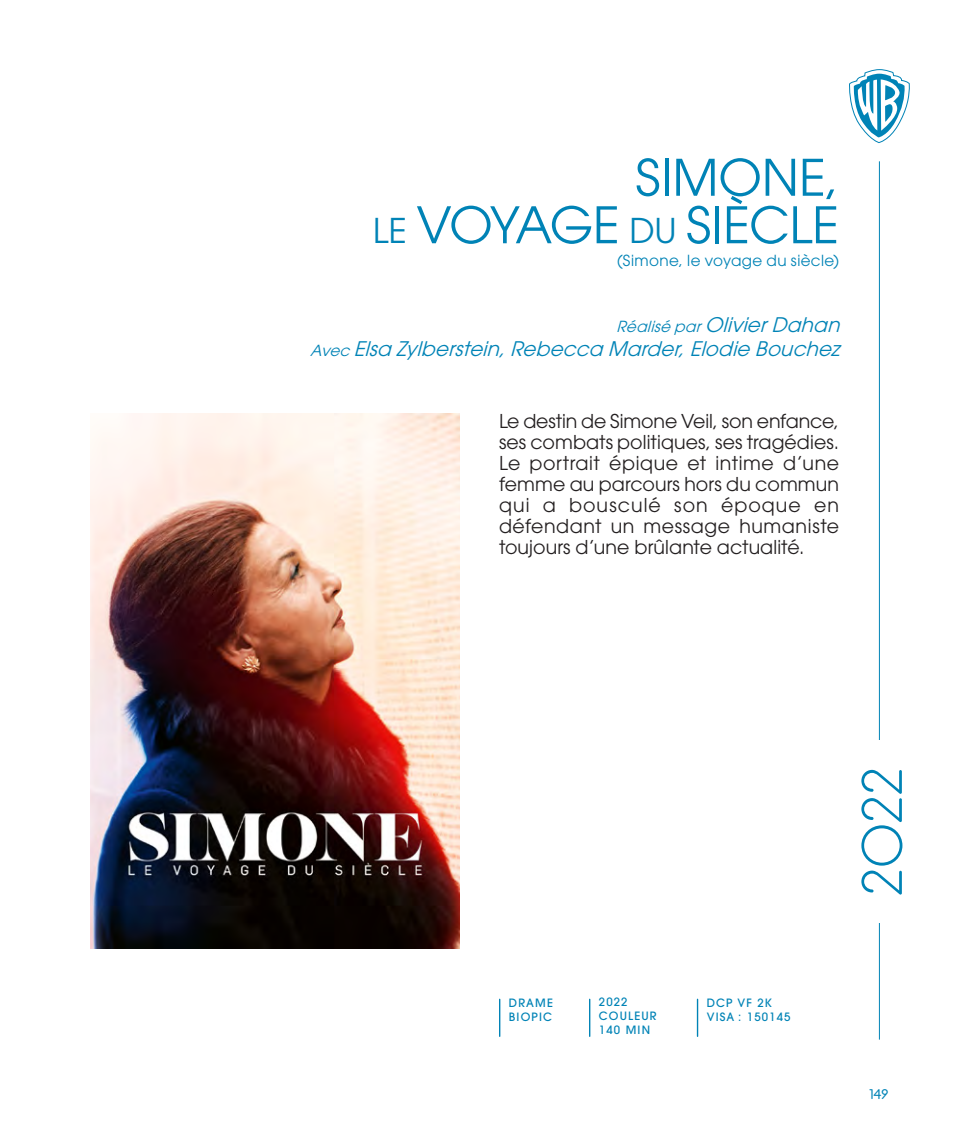
<style>
.page{position:relative;width:964px;height:1134px;background:#fff}
.page>*{position:absolute;margin:0;border:0;box-sizing:border-box;transform-origin:0 0}
.t1{font:57px "BC Alphapipe L";color:#0083b6}
.Titre{font:50px "ITC Avant Garde Pro";color:#0083b6}
.t2{font:italic 20px "ITC Avant Garde Pro";color:#0083b6}
.t3{font:19px/21px "ITC Avant Garde Pro";letter-spacing:.01em;color:#231f20;text-align:justify}
.t4{font:15.2px "ITC Avant Garde Pro";letter-spacing:.025em;color:#0083b6}
.t5{font:14px "BC Alphapipe RB";color:#0083b6}
.t6{font:500 11.4px "ITC Avant Garde Pro";letter-spacing:.1em;color:#0083b6}
.s1{font-size:34px}
.s2{font-size:15.2px}
</style>
<div class="page">
<hr style="left:879px;top:161px;width:1px;height:878px;background:#0083b6">
<svg style="left:849px;top:69px;width:61px;height:74px"></svg>
<hr style="left:499px;top:999px;width:1px;height:37px;background:#0083b6">
<hr style="left:589px;top:999px;width:1px;height:37px;background:#0083b6">
<hr style="left:697px;top:999px;width:1px;height:37px;background:#0083b6">
<div style="left:847px;top:740px;width:63px;height:183px;background:#fff"></div>
<img style="left:91px;top:414px;width:368px;height:534px">
<p class="Titre" style="left:635px;top:146px;width:205px">SIMONE,</p>
<p class="Titre" style="left:373px;top:194px;width:468px"><span class="s1">LE</span> VOYAGE <span class="s1">DU</span> SIÈCLE</p>
<p class="t4" style="left:617px;top:251px;width:224px">(Simone, le voyage du siècle)</p>
<p class="t2" style="left:616px;top:313px;width:231px"><span class="s2">Réalisé par</span> OlivierDahan</p>
<p class="t2" style="left:310px;top:337px;width:537px"><span class="s2">Avec</span> Elsa Zylberstein,Rebecca Marder,Elodie Bouchez</p>
<p class="t3" style="left:499px;top:410px;width:342px">Le destin de Simone Veil, son enfance, ses combats politiques, ses tragédies.<br>Le portrait épique et intime d’une femme au parcours hors du commun qui a bousculé son époque en défendant un message humaniste toujours d’une brûlante actualité.</p>
<p class="t6" style="left:509px;top:995px;width:46px">DRAME</p>
<p class="t6" style="left:509px;top:1009px;width:45px">BIOPIC</p>
<p class="t6" style="left:599px;top:995px;width:30px">2022</p>
<p class="t6" style="left:599px;top:1008px;width:59px">COULEUR</p>
<p class="t6" style="left:599px;top:1022px;width:53px">140 MIN</p>
<p class="t6" style="left:707px;top:995px;width:67px">DCP VF 2K</p>
<p class="t6" style="left:707px;top:1009px;width:85px">VISA : 150145</p>
<p class="t1" style="left:847px;top:896px;width:131px;rotate:-90deg">2022</p>
<p class="t5" style="left:869px;top:1085px;width:21px">149</p>
</div>
